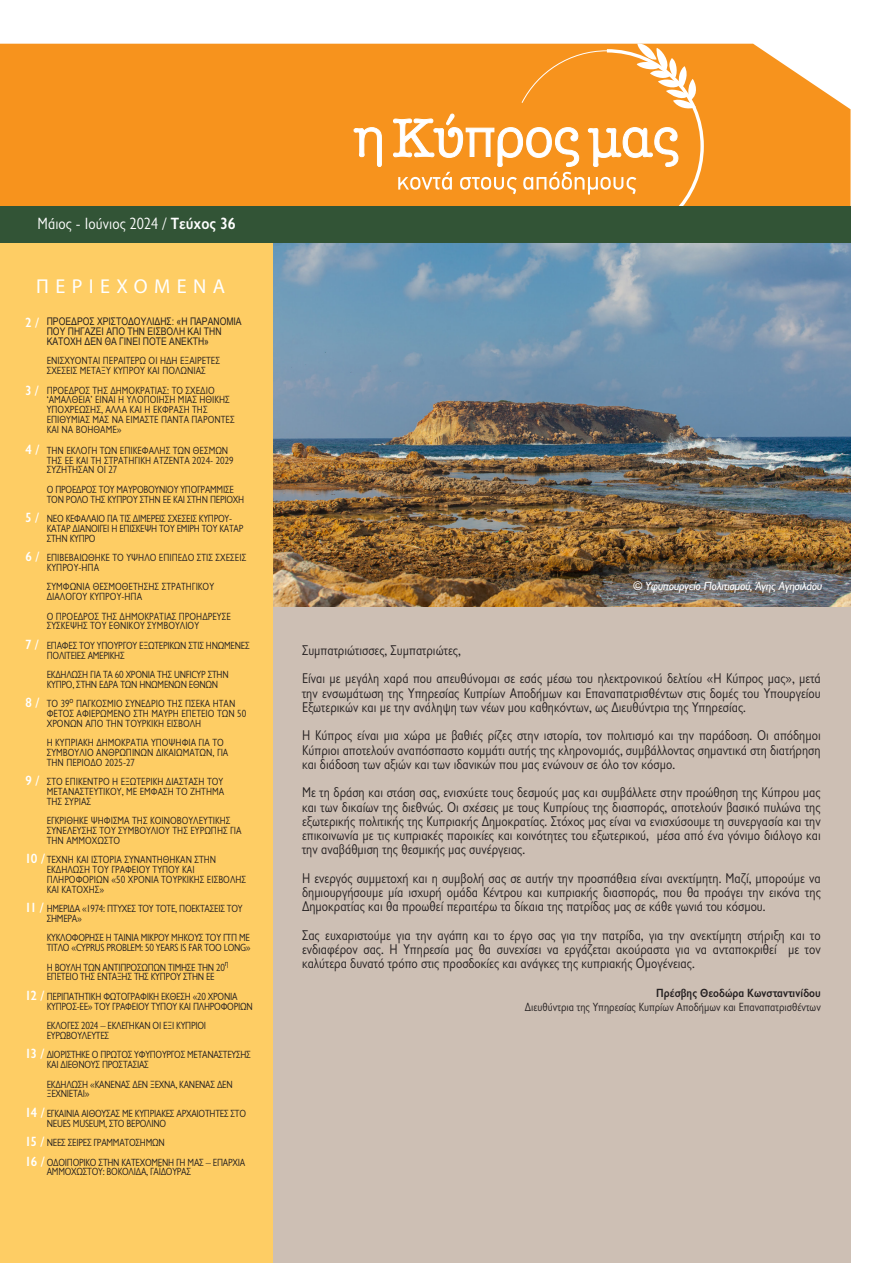
<style>
.page{position:relative;width:893px;height:1263px;background:#fff}
.page>*{position:absolute;margin:0;border:0;box-sizing:border-box;transform-origin:0 0}
.t1{font:20.1px "Myriad Pro";letter-spacing:.32em;color:#fff}
.t2{font:16.5px "Gill Sans Hel Semi Condenced";letter-spacing:.005em;color:#fff}
.t3{font:14.25px/14.2px "Gill Sans Hel Semi Condenced";color:#231f20;text-align:justify}
.t4{font:12px "Gill Sans Hel Semi Condenced";color:#231f20}
.t5{font:italic 12px "Gill Sans Hel";letter-spacing:-.025em;color:#fff}
.t6{font:700 12px "Gill Sans Hel Semi Condenced";color:#231f20}
.t7{font:10.5px/9.8px "Gill Sans Hel Semi Condenced";color:#231f20}
.t8{font:10.5px/9.8px "Gill Sans Hel Semi Condenced";letter-spacing:-.025em;color:#231f20}
.t9{font:10.5px/9.8px "Arial Narrow";color:#231f20;text-align:center}
.t10{font:10.5px/9.8px "Gill Sans Hel Semi Condenced";letter-spacing:-.03em;color:#231f20}
.s1{font-weight:700}
.s2{font-family:"Gill Sans Hel Semi Condenced";font-weight:700;font-size:13.5px;color:#fff}
.s3{font-weight:700;font-size:13.5px;color:#fff}
</style>
<div class="page">
<div style="left:257px;top:404px;width:593px;height:859px;background:#cdbfb4"></div>
<img style="left:272px;top:243px;width:578px;height:364px">
<div style="left:0;top:44px;width:850px;height:163px;background:#f7931d"></div>
<div style="left:0;top:243px;width:272px;height:1020px;background:#fecd64"></div>
<svg style="left:353px;top:127px;width:29px;height:40px"></svg>
<svg style="left:393px;top:43px;width:312px;height:202px;background:#f5a341"></svg>
<div style="left:0;top:207px;width:850px;height:36px;background:#325436"></div>
<p class="t2" style="left:38px;top:215px;width:200px">Μάιος - Ιούνιος 2024 / <span class="s1">Τεύχος 36</span></p>
<p class="t1" style="left:36px;top:273px;width:190px">ΠΕΡΙΕΧΟΜΕΝΑ</p>
<p class="t9" style="left:26px;top:316px;width:218px"><span class="s2">2 /</span> ΠΡΟΕΔΡΟΣ ΧΡΙΣΤΟΔΟΥΛΙΔΗΣ: «Η ΠΑΡΑΝΟΜΙΑ<br>ΠΟΥ ΠΗΓΑΖΕΙ ΑΠΟ ΤΗΝ ΕΙΣΒΟΛΗ ΚΑΙ ΤΗΝ</p>
<p class="t9" style="left:47px;top:336px;width:164px">ΚΑΤΟΧΗ ΔΕΝ ΘΑ ΓΙΝΕΙ ΠΟΤΕ ΑΝΕΚΤΗ»</p>
<p class="t7" style="left:47px;top:356px;width:175px">ΕΝΙΣΧΥΟΝΤΑΙ ΠΕΡΑΙΤΕΡΩ ΟΙ ΗΔΗ ΕΞΑΙΡΕΤΕΣ</p>
<p class="t7" style="left:47px;top:366px;width:161px">ΣΧΕΣΕΙΣ ΜΕΤΑΞΥ ΚΥΠΡΟΥ ΚΑΙ ΠΟΛΩΝΙΑΣ</p>
<p class="t7" style="left:26px;top:385px;width:191px"><span class="s3">3 /</span> ΠΡΟΕΔΡΟΣ ΤΗΣ ΔΗΜΟΚΡΑΤΙΑΣ: ΤΟ ΣΧΕΔΙΟ</p>
<p class="t7" style="left:47px;top:395px;width:185px">‘ΑΜΑΛΘΕΙΑ’ ΕΙΝΑΙ Η ΥΛΟΠΟΙΗΣΗ ΜΙΑΣ ΗΘΙΚΗΣ</p>
<p class="t7" style="left:47px;top:405px;width:162px">ΥΠΟΧΡΕΩΣΗΣ, ΑΛΛΑ ΚΑΙ Η ΕΚΦΡΑΣΗ ΤΗΣ</p>
<p class="t7" style="left:47px;top:415px;width:189px">ΕΠΙΘΥΜΙΑΣ ΜΑΣ ΝΑ ΕΙΜΑΣΤΕ ΠΑΝΤΑ ΠΑΡΟΝΤΕΣ</p>
<p class="t7" style="left:47px;top:424px;width:76px">ΚΑΙ ΝΑ ΒΟΗΘΑΜΕ»</p>
<p class="t7" style="left:26px;top:445px;width:204px"><span class="s3">4 /</span> ΤΗΝ ΕΚΛΟΓΗ ΤΩΝ ΕΠΙΚΕΦΑΛΗΣ ΤΩΝ ΘΕΣΜΩΝ</p>
<p class="t7" style="left:47px;top:455px;width:188px">ΤΗΣ ΕΕ ΚΑΙ ΤΗ ΣΤΡΑΤΗΓΙΚΗ ΑΤΖΕΝΤΑ 2024- 2029<br>ΣΥΖΗΤΗΣΑΝ ΟΙ 27</p>
<p class="t8" style="left:47px;top:484px;width:199px">Ο ΠΡΟΕΔΡΟΣ ΤΟΥ ΜΑΥΡΟΒΟΥΝΙΟΥ ΥΠΟΓΡΑΜΜΙΣΕ<br>ΤΟΝ ΡΟΛΟ ΤΗΣ ΚΥΠΡΟΥ ΣΤΗΝ ΕΕ ΚΑΙ ΣΤΗΝ ΠΕΡΙΟΧΗ</p>
<p class="t8" style="left:26px;top:514px;width:208px"><span class="s3">5 /</span> ΝΕΟ ΚΕΦΑΛΑΙΟ ΓΙΑ ΤΙΣ ΔΙΜΕΡΕΙΣ ΣΧΕΣΕΙΣ ΚΥΠΡΟΥ-</p>
<p class="t8" style="left:47px;top:523px;width:198px">ΚΑΤΑΡ ΔΙΑΝΟΙΓΕΙ Η ΕΠΙΣΚΕΨΗ ΤΟΥ ΕΜΙΡΗ ΤΟΥ ΚΑΤΑΡ<br>ΣΤΗΝ ΚΥΠΡΟ</p>
<p class="t7" style="left:47px;top:553px;width:201px;text-indent:-21px"><span class="s3">6 /</span> ΕΠΙΒΕΒΑΙΩΘΗΚΕ ΤΟ ΥΨΗΛΟ ΕΠΙΠΕΔΟ ΣΤΙΣ ΣΧΕΣΕΙΣ<br>ΚΥΠΡΟΥ-ΗΠΑ</p>
<p class="t7" style="left:47px;top:582px;width:169px">ΣΥΜΦΩΝΙΑ ΘΕΣΜΟΘΕΤΗΣΗΣ ΣΤΡΑΤΗΓΙΚΟΥ</p>
<p class="t7" style="left:47px;top:592px;width:97px">ΔΙΑΛΟΓΟΥ ΚΥΠΡΟΥ-ΗΠΑ</p>
<p class="t7" style="left:47px;top:611px;width:186px">Ο ΠΡΟΕΔΡΟΣ ΤΗΣ ΔΗΜΟΚΡΑΤΙΑΣ ΠΡΟΗΔΡΕΥΣΕ<br>ΣΥΣΚΕΨΗΣ ΤΟΥ ΕΘΝΙΚΟΥ ΣΥΜΒΟΥΛΙΟΥ</p>
<p class="t8" style="left:47px;top:640px;width:204px;text-indent:-21px"><span class="s3">7 /</span> ΕΠΑΦΕΣ ΤΟΥ ΥΠΟΥΡΓΟΥ ΕΞΩΤΕΡΙΚΩΝ ΣΤΙΣ ΗΝΩΜΕΝΕΣ<br>ΠΟΛΙΤΕΙΕΣ ΑΜΕΡΙΚΗΣ</p>
<p class="t8" style="left:47px;top:670px;width:183px">ΕΚΔΗΛΩΣΗ ΓΙΑ ΤΑ 60 ΧΡΟΝΙΑ ΤΗΣ UNFICYP ΣΤΗΝ<br>ΚΥΠΡΟ, ΣΤΗΝ ΕΔΡΑ ΤΩΝ ΗΝΩΜΕΝΩΝ ΕΘΝΩΝ</p>
<p class="t7" style="left:47px;top:699px;width:201px;text-indent:-21px"><span class="s3">8 /</span> ΤΟ 39<sup>ο</sup> ΠΑΓΚΟΣΜΙΟ ΣΥΝΕΔΡΙΟ ΤΗΣ ΠΣΕΚΑ ΗΤΑΝ<br>ΦΕΤΟΣ ΑΦΙΕΡΩΜΕΝΟ ΣΤΗ ΜΑΥΡΗ ΕΠΕΤΕΙΟ ΤΩΝ 50<br>ΧΡΟΝΩΝ ΑΠΟ ΤΗΝ ΤΟΥΡΚΙΚΗ ΕΙΣΒΟΛΗ</p>
<p class="t7" style="left:47px;top:738px;width:183px">Η ΚΥΠΡΙΑΚΗ ΔΗΜΟΚΡΑΤΙΑ ΥΠΟΨΗΦΙΑ ΓΙΑ ΤΟ<br>ΣΥΜΒΟΥΛΙΟ ΑΝΘΡΩΠΙΝΩΝ ΔΙΚΑΙΩΜΑΤΩΝ, ΓΙΑ</p>
<p class="t7" style="left:47px;top:757px;width:90px">ΤΗΝ ΠΕΡΙΟΔΟ 2025-27</p>
<p class="t7" style="left:26px;top:777px;width:200px;text-align:right"><span class="s3">9 /</span> ΣΤΟ ΕΠΙΚΕΝΤΡΟ Η ΕΞΩΤΕΡΙΚΗ ΔΙΑΣΤΑΣΗ ΤΟΥ<br>ΜΕΤΑΝΑΣΤΕΥΤΙΚΟΥ, ΜΕ ΕΜΦΑΣΗ ΤΟ ΖΗΤΗΜΑ</p>
<p class="t7" style="left:47px;top:796px;width:46px">ΤΗΣ ΣΥΡΙΑΣ</p>
<p class="t7" style="left:47px;top:816px;width:196px">ΕΓΚΡΙΘΗΚΕ ΨΗΦΙΣΜΑ ΤΗΣ ΚΟΙΝΟΒΟΥΛΕΥΤΙΚΗΣ<br>ΣΥΝΕΛΕΥΣΗΣ ΤΟΥ ΣΥΜΒΟΥΛΙΟΥ ΤΗΣ ΕΥΡΩΠΗΣ ΓΙΑ<br>ΤΗΝ ΑΜΜΟΧΩΣΤΟ</p>
<p class="t7" style="left:26px;top:855px;width:192px"><span class="s3">10 /</span> ΤΕΧΝΗ ΚΑΙ ΙΣΤΟΡΙΑ ΣΥΝΑΝΤΗΘΗΚΑΝ ΣΤΗΝ</p>
<p class="t7" style="left:47px;top:865px;width:149px">ΕΚΔΗΛΩΣΗ ΤΟΥ ΓΡΑΦΕΙΟΥ ΤΥΠΟΥ ΚΑΙ</p>
<p class="t7" style="left:47px;top:874px;width:201px">ΠΛΗΡΟΦΟΡΙΩΝ «50 ΧΡΟΝΙΑ ΤΟΥΡΚΙΚΗΣ ΕΙΣΒΟΛΗΣ<br>ΚΑΙ ΚΑΤΟΧΗΣ»</p>
<p class="t8" style="left:47px;top:904px;width:197px;text-indent:-21px"><span class="s3">11 /</span> ΗΜΕΡΙΔΑ «1974: ΠΤΥΧΕΣ ΤΟΥ ΤΟΤΕ, ΠΟΕΚΤΑΣΕΙΣ ΤΟΥ<br>ΣΗΜΕΡΑ»</p>
<p class="t8" style="left:47px;top:933px;width:205px">ΚΥΚΛΟΦΟΡΗΣΕ Η ΤΑΙΝΙΑ ΜΙΚΡΟΥ ΜΗΚΟΥΣ ΤΟΥ ΓΤΠ ΜΕ<br>ΤΙΤΛΟ «CYPRUS PROBLEM: 50 YEARS IS FAR TOO LONG»</p>
<p class="t8" style="left:47px;top:962px;width:183px">Η ΒΟΥΛΗ ΤΩΝ ΑΝΤΙΠΡΟΣΩΠΩΝ ΤΙΜΗΣΕ ΤΗΝ 20<sup>η<br></sup>ΕΠΕΤΕΙΟ ΤΗΣ ΕΝΤΑΞΗΣ ΤΗΣ ΚΥΠΡΟΥ ΣΤΗΝ ΕΕ</p>
<p class="t8" style="left:47px;top:991px;width:207px;text-indent:-21px"><span class="s3">12 /</span> ΠΕΡΙΠΑΤΗΤΙΚΗ ΦΩΤΟΓΡΑΦΙΚΗ ΕΚΘΕΣΗ «20 ΧΡΟΝΙΑ<br>ΚΥΠΡΟΣ-ΕΕ» ΤΟΥ ΓΡΑΦΕΙΟΥ ΤΥΠΟΥ ΚΑΙ ΠΛΗΡΟΦΟΡΙΩΝ</p>
<p class="t8" style="left:47px;top:1021px;width:161px">ΕΚΛΟΓΕΣ 2024 – ΕΚΛΕΓΗΚΑΝ ΟΙ ΕΞΙ ΚΥΠΡΙΟΙ</p>
<p class="t8" style="left:47px;top:1030px;width:64px">ΕΥΡΩΒΟΥΛΕΥΤΕΣ</p>
<p class="t10" style="left:47px;top:1050px;width:206px;text-indent:-21px"><span class="s3">13 /</span> ΔΙΟΡΙΣΤΗΚΕ Ο ΠΡΩΤΟΣ ΥΦΥΠΟΥΡΓΟΣ ΜΕΤΑΝΑΣΤΕΥΣΗΣ<br>ΚΑΙ ΔΙΕΘΝΟΥΣ ΠΡΟΣΤΑΣΙΑΣ</p>
<p class="t8" style="left:47px;top:1079px;width:187px">ΕΚΔΗΛΩΣΗ «ΚΑΝΕΝΑΣ ΔΕΝ ΞΕΧΝΑ, ΚΑΝΕΝΑΣ ΔΕΝ<br>ΞΕΧΝΙΕΤΑΙ»</p>
<p class="t8" style="left:47px;top:1108px;width:201px;text-indent:-21px"><span class="s3">14 /</span> ΕΓΚΑΙΝΙΑ ΑΙΘΟΥΣΑΣ ΜΕ ΚΥΠΡΙΑΚΕΣ ΑΡΧΑΙΟΤΗΤΕΣ ΣΤΟ<br>NEUES MUSEUM, ΣΤΟ ΒΕΡΟΛΙΝΟ</p>
<p class="t8" style="left:26px;top:1138px;width:141px"><span class="s3">15 /</span> ΝΕΕΣ ΣΕΙΡΕΣ ΓΡΑΜΜΑΤΟΣΗΜΩΝ</p>
<p class="t8" style="left:47px;top:1157px;width:200px;text-indent:-21px"><span class="s3">16 /</span> ΟΔΟΙΠΟΡΙΚΟ ΣΤΗΝ ΚΑΤΕΧΟΜΕΝΗ ΓΗ ΜΑΣ – ΕΠΑΡΧΙΑ<br>ΑΜΜΟΧΩΣΤΟΥ: ΒΟΚΟΛΙΔΑ, ΓΑΪΔΟΥΡΑΣ</p>
<p class="t5" style="left:634px;top:579px;width:190px">© Υφυπουργείο Πολιτισμού, Άγης Αγησιλάου</p>
<p class="t3" style="left:302px;top:643px;width:160px">Συμπατριώτισσες, Συμπατριώτες,</p>
<p class="t3" style="left:302px;top:672px;width:520px">Είναι με μεγάλη χαρά που απευθύνομαι σε εσάς μέσω του ηλεκτρονικού δελτίου «Η Κύπρος μας», μετά την ενσωμάτωση της Υπηρεσίας Κυπρίων Αποδήμων και Επαναπατρισθέντων στις δομές του Υπουργείου Εξωτερικών και με την ανάληψη των νέων μου καθηκόντων, ως Διευθύντρια της Υπηρεσίας.</p>
<p class="t3" style="left:302px;top:729px;width:520px">Η Κύπρος είναι μια χώρα με βαθιές ρίζες στην ιστορία, τον πολιτισμό και την παράδοση. Οι απόδημοι Κύπριοι αποτελούν αναπόσπαστο κομμάτι αυτής της κληρονομιάς, συμβάλλοντας σημαντικά στη διατήρηση και διάδοση των αξιών και των ιδανικών που μας ενώνουν σε όλο τον κόσμο.</p>
<p class="t3" style="left:302px;top:786px;width:520px">Με τη δράση και στάση σας, ενισχύετε τους δεσμούς μας και συμβάλλετε στην προώθηση της Κύπρου μας και των δικαίων της διεθνώς. Οι σχέσεις με τους Κυπρίους της διασποράς, αποτελούν βασικό πυλώνα της εξωτερικής πολιτικής της Κυπριακής Δημοκρατίας. Στόχος μας είναι να ενισχύσουμε τη συνεργασία και την επικοινωνία με τις κυπριακές παροικίες και κοινότητες του εξωτερικού, μέσα από ένα γόνιμο διάλογο και την αναβάθμιση της θεσμικής μας συνέργειας.</p>
<p class="t3" style="left:302px;top:871px;width:520px">Η ενεργός συμμετοχή και η συμβολή σας σε αυτήν την προσπάθεια είναι ανεκτίμητη. Μαζί, μπορούμε να δημιουργήσουμε μία ισχυρή ομάδα Κέντρου και κυπριακής διασποράς, που θα προάγει την εικόνα της Δημοκρατίας και θα προωθεί περαιτέρω τα δίκαια της πατρίδας μας σε κάθε γωνιά του κόσμου.</p>
<p class="t3" style="left:302px;top:928px;width:520px">Σας ευχαριστούμε για την αγάπη και το έργο σας για την πατρίδα, για την ανεκτίμητη στήριξη και το ενδιαφέρον σας. Η Υπηρεσία μας θα συνεχίσει να εργάζεται ακούραστα για να ανταποκριθεί με τον καλύτερα δυνατό τρόπο στις προσδοκίες και ανάγκες της κυπριακής Ομογένειας.</p>
<p class="t6" style="left:656px;top:986px;width:166px">Πρέσβης Θεοδώρα Κωνσταντινίδου</p>
<p class="t4" style="left:525px;top:1000px;width:297px">Διευθύντρια της Υπηρεσίας Κυπρίων Αποδήμων και Επαναπατρισθέντων</p>
</div>
